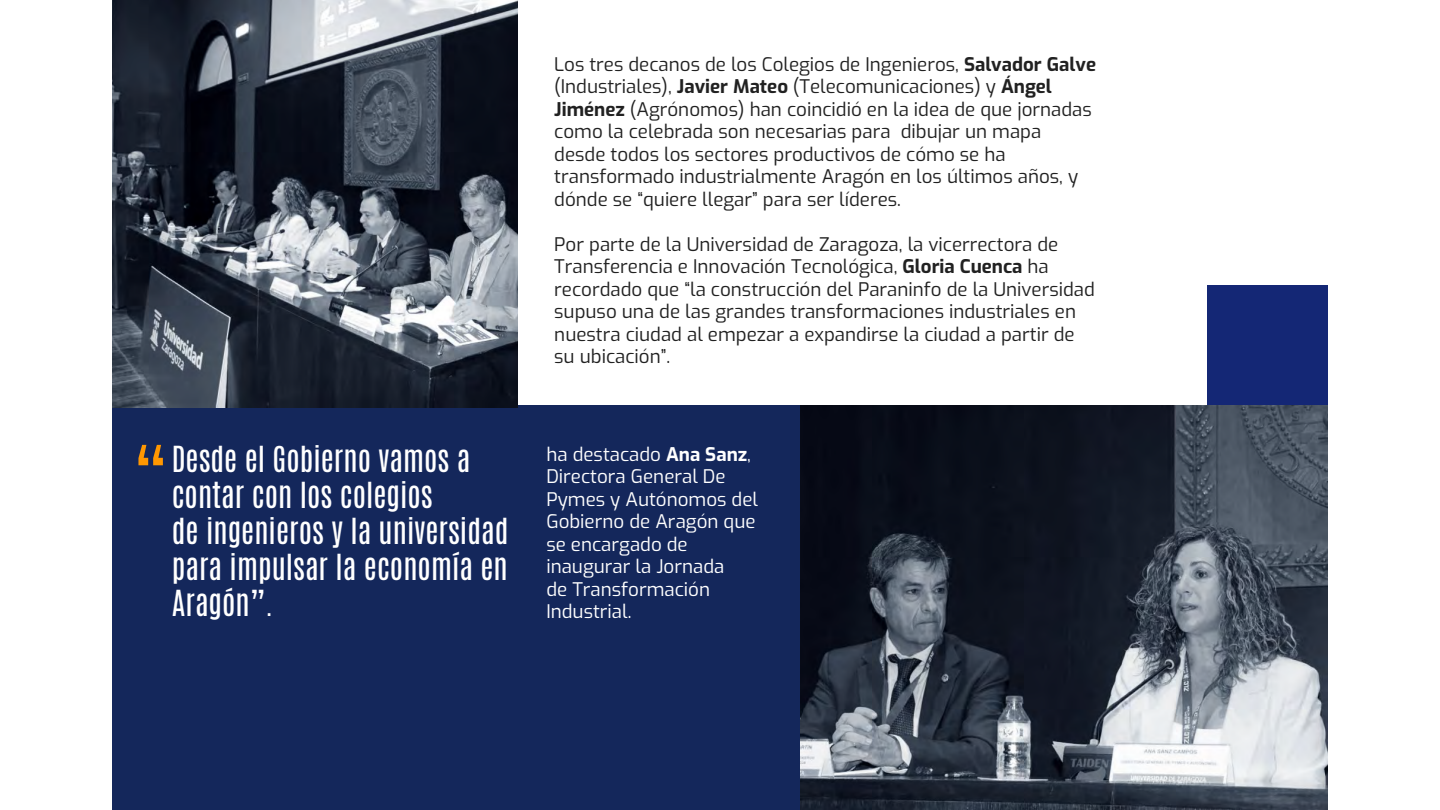
<style>
.page{position:relative;width:1440px;height:810px;background:#fff}
.page>*{position:absolute;margin:0;border:0;box-sizing:border-box;transform-origin:0 0}
.t1{font:66px "Antonio";color:#ff9701}
.t2{font:30px/36px "Antonio";color:#fff}
.t3{font:18.75px/22.5px "Exo";color:#212121}
.t4{font:18.75px/22.5px "Exo";color:#fff}
.s1{font-weight:700}
</style>
<div class="page">
<div style="left:112px;top:406px;width:689px;height:404px;background:#14275b"></div>
<img style="left:112px;top:0;width:406px;height:407px">
<div style="left:1207px;top:286px;width:120px;height:120px;background:#142775"></div>
<img style="left:801px;top:406px;width:527px;height:404px">
<p class="t3" style="left:554px;top:52px;width:543px">Los tres decanos de los Colegios de Ingenieros, <span class="s1">Salvador Galve </span>(Industriales), <span class="s1">Javier Mateo</span> (Telecomunicaciones) y <span class="s1">Ángel Jiménez</span> (Agrónomos) han coincidió en la idea de que jornadas como la celebrada son necesarias para dibujar un mapa desde todos los sectores productivos de cómo se ha transformado industrialmente Aragón en los últimos años, y dónde se “quiere llegar” para ser líderes.</p>
<p class="t3" style="left:554px;top:232px;width:542px">Por parte de la Universidad de Zaragoza, la vicerrectora de Transferencia e Innovación Tecnológica, <span class="s1">Gloria Cuenca</span> ha recordado que “la construcción del Paraninfo de la Universidad supuso una de las grandes transformaciones industriales en nuestra ciudad al empezar a expandirse la ciudad a partir de su ubicación”.</p>
<h1 class="t1" style="left:133px;top:425px;width:35px">“</h1>
<h2 class="t2" style="left:172px;top:441px;width:338px">Desde el Gobierno vamos a contar con los colegios<br>de ingenieros y la universidad para impulsar la economía en<br>Aragón”.</h2>
<p class="t4" style="left:546px;top:442px;width:213px">ha destacado <span class="s1">Ana Sanz</span>,<br>Directora General De<br>Pymes y Autónomos del<br>Gobierno de Aragón que se encargado de inaugurar la Jornada<br>de Transformación<br>Industrial.</p>
</div>
